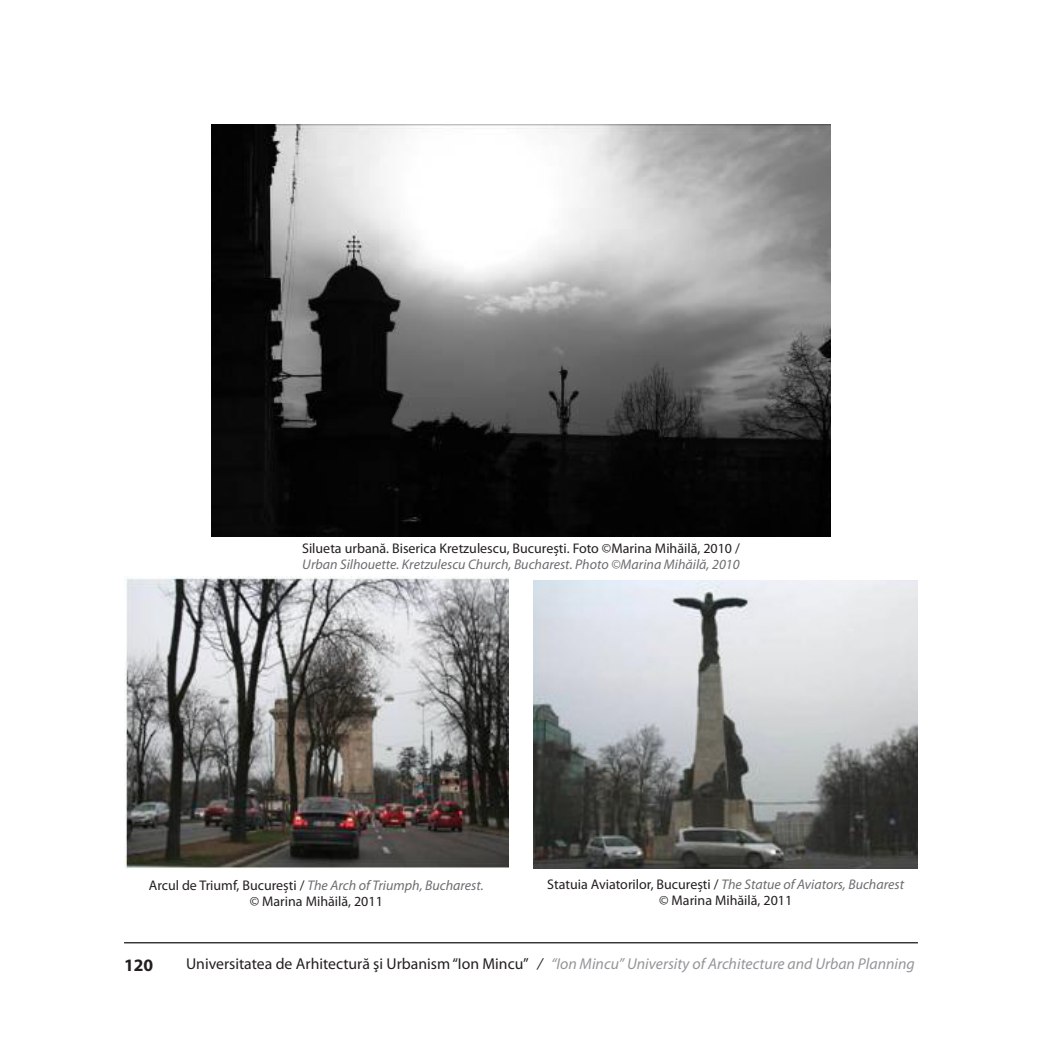
<style>
.page{position:relative;width:1042px;height:1042px;background:#fff}
.page>*{position:absolute;margin:0;border:0;box-sizing:border-box;transform-origin:0 0}
.t1{font:700 17.5px "Myriad Pro";color:#231f20}
.t2{font:italic 15.75px "Myriad Pro";color:#939598}
.t3{font:14px "Myriad Pro";color:#231f20}
.t4{font:italic 14px "Myriad Pro";color:#6c6d70}
.s1{font-style:normal;color:#231f20}
.s2{font-style:italic;color:#6c6d70}
.s3{color:#231f20}
</style>
<div class="page">
<hr style="left:124px;top:942px;width:794px;height:1px;background:#231f20">
<img style="left:212px;top:124px;width:618px;height:412px">
<img style="left:124px;top:576px;width:384px;height:292px">
<img style="left:533px;top:580px;width:385px;height:288px">
<p class="t3" style="left:302px;top:540px;width:439px">Silueta urbană. Biserica Kretzulescu, Bucureşti. Foto ©Marina Mihăilă, 2010 /</p>
<p class="t4" style="left:302px;top:556px;width:439px">Urban Silhouette. Kretzulescu Church, Bucharest. Photo ©Marina Mihăilă, 2010</p>
<p class="t4" style="left:149px;top:876px;width:336px"><span class="s1">Arcul de Triumf, Bucureşti /</span> The Arch of Triumph, Bucharest.</p>
<p class="t3" style="left:250px;top:892px;width:135px">© Marina Mihăilă, 2011</p>
<p class="t3" style="left:547px;top:876px;width:358px">Statuia Aviatorilor, Bucureşti / <span class="s2">The Statue of Aviators, Bucharest</span></p>
<p class="t3" style="left:659px;top:892px;width:135px">© Marina Mihăilă, 2011</p>
<p class="t1" style="left:124px;top:953px;width:31px">120</p>
<p class="t2" style="left:186px;top:954px;width:730px"><span class="s1">Universitatea de Arhitectură şi Urbanism “Ion Mincu”</span> <span class="s3">/</span> “Ion Mincu” University of Architecture and Urban Planning</p>
</div>
